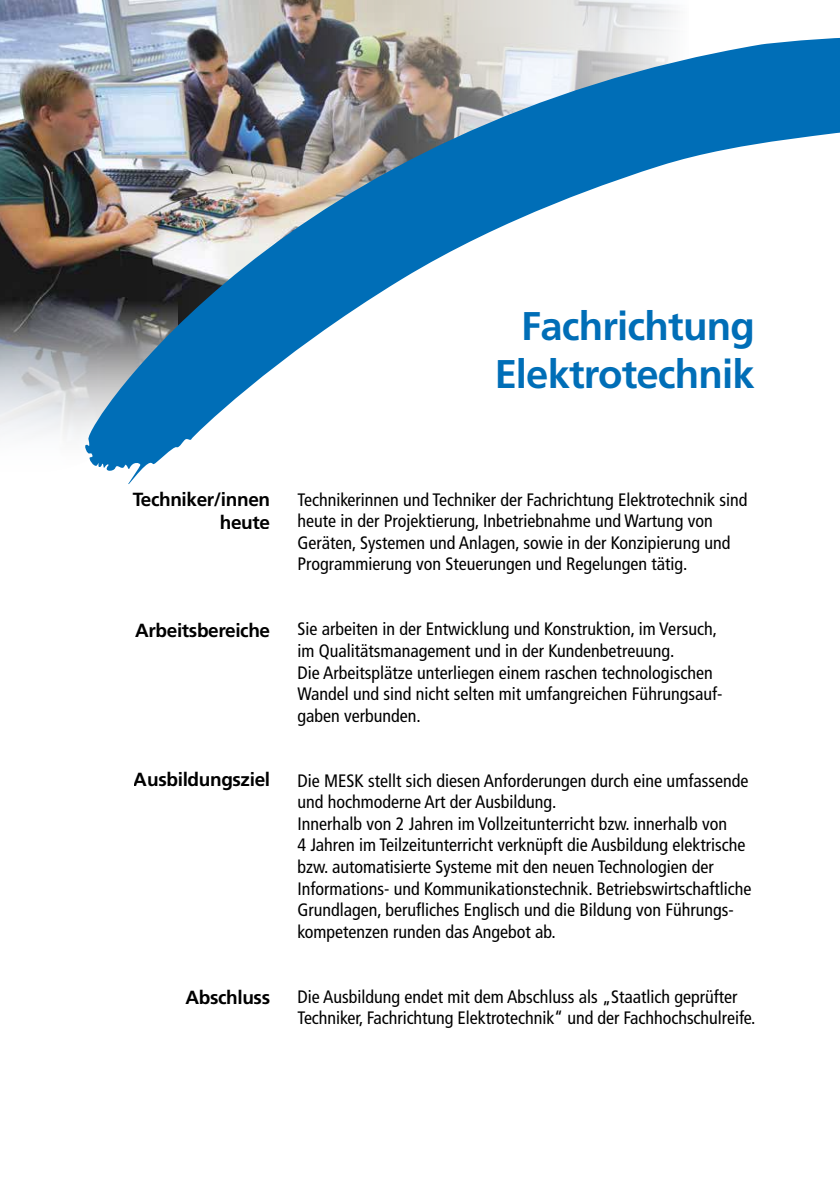
<style>
.page{position:relative;width:840px;height:1191px;background:#fff}
.page>*{position:absolute;margin:0;border:0;box-sizing:border-box;transform-origin:0 0}
.t1{font:700 40px/48px "Frutiger";letter-spacing:-.02em;color:#006eb7;text-align:right}
.t2{font:700 19px/22.8px "Frutiger";letter-spacing:-.02em;color:#000;text-align:right}
.t3{font:condensed 18px/21.6px "Frutiger";color:#000}
</style>
<div class="page">
<img style="left:0;top:0;width:678px;height:291px">
<svg style="left:0;top:291px;width:83px;height:146px;background:#a2a4a8"></svg>
<img style="left:83px;top:24px;width:756px;height:460px">
<h1 class="t1" style="left:494px;top:302px;width:262px">Fachrichtung<br>Elektrotechnik</h1>
<p class="t2" style="left:133px;top:488px;width:139px">Techniker/innen heute</p>
<p class="t3" style="left:297px;top:489px;width:451px">Technikerinnen und Techniker der Fachrichtung Elektrotechnik sind heute in der Projektierung, Inbetriebnahme und Wartung von Geräten, Systemen und Anlagen, sowie in der Konzipierung und Programmierung von Steuerungen und Regelungen tätig.</p>
<p class="t2" style="left:135px;top:619px;width:136px">Arbeitsbereiche</p>
<p class="t3" style="left:297px;top:618px;width:426px">Sie arbeiten in der Entwicklung und Konstruktion, im Versuch, im Qualitätsmanagement und in der Kundenbetreuung.<br>Die Arbeitsplätze unterliegen einem raschen technologischen Wandel und sind nicht selten mit umfangreichen Führungsauf&shy;gaben verbunden.</p>
<p class="t2" style="left:134px;top:768px;width:138px">Ausbildungsziel</p>
<p class="t3" style="left:297px;top:769px;width:455px">Die MESK stellt sich diesen Anforderungen durch eine umfassende und hochmoderne Art der Ausbildung.<br>Innerhalb von 2 Jahren im Vollzeitunterricht bzw. innerhalb von<br>4 Jahren im Teilzeitunterricht verknüpft die Ausbildung elektrische bzw. automatisierte Systeme mit den neuen Technologien der Informations- und Kommunikationstechnik. Betriebswirtschaftliche Grundlagen, berufliches Englisch und die Bildung von Führungs&shy;kompetenzen runden das Angebot ab.</p>
<p class="t2" style="left:185px;top:986px;width:86px">Abschluss</p>
<p class="t3" style="left:297px;top:985px;width:459px">Die Ausbildung endet mit dem Abschluss als „Staatlich geprüfter<br>Techniker, Fachrichtung Elektrotechnik“ und der Fachhochschulreife.</p>
</div>
